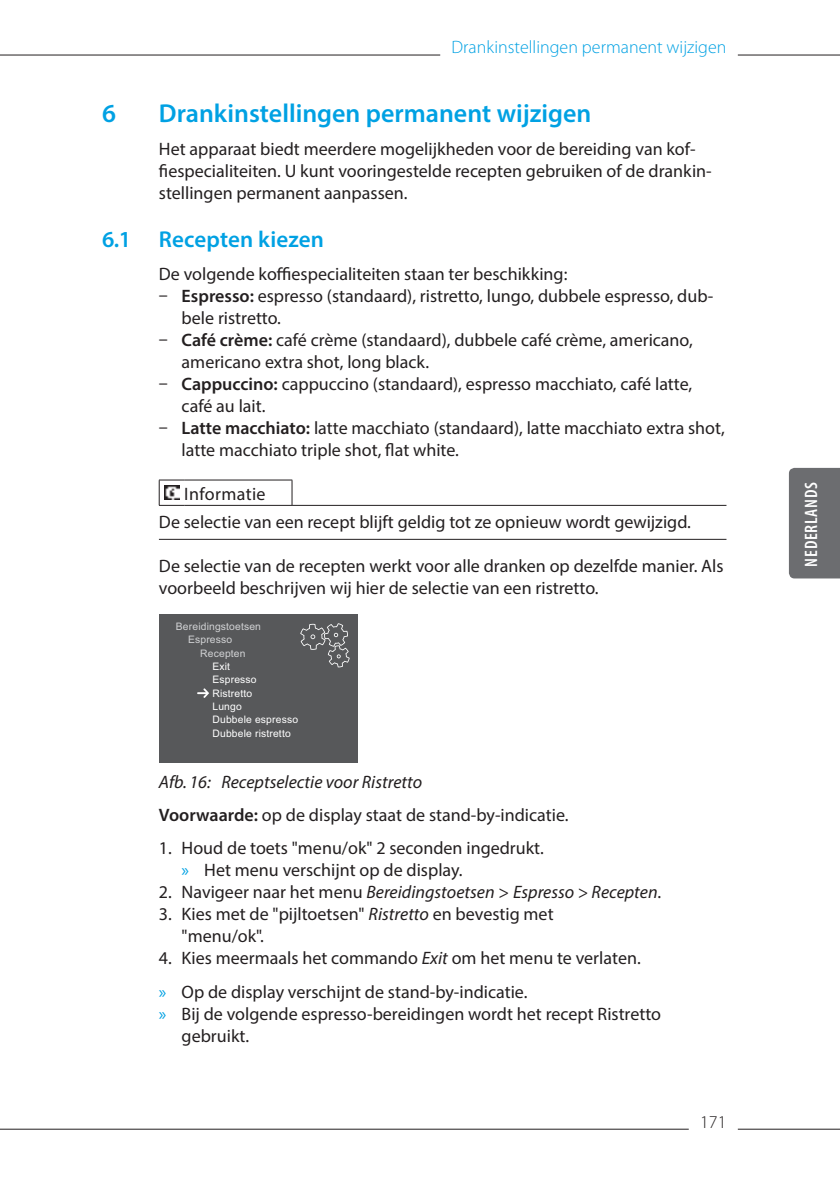
<style>
.page{position:relative;width:840px;height:1191px;background:#fff}
.page>*{position:absolute;margin:0;border:0;box-sizing:border-box;transform-origin:0 0}
.t1{font:600 26px "Myriad Pro";color:#00a1e3}
.t2{font:600 23px "Myriad Pro";letter-spacing:.005em;color:#00a1e3}
.t3{font:18px/22px "Myriad Pro";color:#231f20}
.t4{font:italic 18px "Myriad Pro";color:#231f20}
.t5{font:300 18px "Myriad Pro";color:#00a1e3}
.t6{font:600 condensed 18px "Myriad Pro";letter-spacing:.04em;color:#fff}
.t7{font:300 18px "Myriad Pro";color:#231f20}
.t8{font:10.4px/13.4px "Arial";letter-spacing:.015em;color:#fff}
.t9{font:10.4px/13.4px "Arial";letter-spacing:.015em;color:#d1d2d4}
.s1{font-weight:600}
.s2{font-style:italic}
.s3{color:#00a1e3}
.s4{font-style:normal}
</style>
<div class="page">
<hr style="left:0;top:55px;width:839px;height:1px;background:#231f20">
<hr style="left:0;top:1128px;width:839px;height:1px;background:#231f20">
<div style="left:440px;top:50px;width:297px;height:10px;background:#fff"></div>
<div style="left:688px;top:1125px;width:49px;height:10px;background:#fff"></div>
<div style="left:788px;top:468px;width:51px;height:110px;background:#6c6d70"></div>
<hr style="left:159px;top:539px;width:567px;height:1px;background:#231f20">
<hr style="left:292px;top:505px;width:434px;height:1px;background:#231f20">
<svg style="left:159px;top:480px;width:25px;height:26px"></svg>
<hr style="left:184px;top:480px;width:108px;height:1px;background:#231f20">
<svg style="left:291px;top:480px;width:1px;height:25px"></svg>
<hr style="left:184px;top:505px;width:108px;height:1px;background:#231f20">
<img style="left:164px;top:485px;width:15px;height:15px">
<div style="left:159px;top:614px;width:198px;height:148px;background:#57585a"></div>
<svg style="left:300px;top:623px;width:49px;height:44px"></svg>
<svg style="left:197px;top:688px;width:12px;height:10px"></svg>
<p class="t5" style="left:451px;top:36px;width:276px">Drankinstellingen permanent wijzigen</p>
<h1 class="t1" style="left:102px;top:96px;width:15px">6</h1>
<h1 class="t1" style="left:159px;top:96px;width:434px">Drankinstellingen permanent wijzigen</h1>
<p class="t3" style="left:159px;top:137px;width:554px">Het apparaat biedt meerdere mogelijkheden voor de bereiding van kof&shy;fiespecialiteiten. U kunt vooringestelde recepten gebruiken of de drankin&shy;stellingen permanent aanpassen.</p>
<p class="t2" style="left:102px;top:224px;width:223px">6.1 Recepten kiezen</p>
<p class="t3" style="left:159px;top:262px;width:410px">De volgende koffiespecialiteiten staan ter beschikking:</p>
<p class="t3" style="left:159px;top:284px;width:555px">ū <span class="s1">Espresso:</span> espresso (standaard), ristretto, lungo, dubbele espresso, dub-</p>
<p class="t3" style="left:181px;top:306px;width:101px">bele ristretto.</p>
<p class="t3" style="left:159px;top:328px;width:535px">ū <span class="s1">Café crème:</span> café crème (standaard), dubbele café crème, americano,</p>
<p class="t3" style="left:181px;top:350px;width:249px">americano extra shot, long black.</p>
<p class="t3" style="left:159px;top:372px;width:534px">ū <span class="s1">Cappuccino:</span> cappuccino (standaard), espresso macchiato, café latte,</p>
<p class="t3" style="left:181px;top:394px;width:85px">café au lait.</p>
<p class="t3" style="left:159px;top:416px;width:567px">ū <span class="s1">Latte macchiato:</span> latte macchiato (standaard), latte macchiato extra shot,</p>
<p class="t3" style="left:181px;top:438px;width:279px">latte macchiato triple shot, flat white.</p>
<p class="t3" style="left:159px;top:479px;width:533px;line-height:28px;text-indent:25px">Informatie<br>De selectie van een recept blijft geldig tot ze opnieuw wordt gewijzigd.</p>
<p class="t3" style="left:159px;top:554px;width:566px">De selectie van de recepten werkt voor alle dranken op dezelfde manier. Als voorbeeld beschrijven wij hier de selectie van een ristretto.</p>
<p class="t9" style="left:188px;top:619px;width:74px;text-indent:-12px">Bereidingstoetsen<br>Espresso</p>
<p class="t9" style="left:200px;top:646px;width:47px">Recepten</p>
<p class="t8" style="left:212px;top:659px;width:87px">Exit<br>Espresso<br>Ristretto<br>Lungo<br>Dubbele espresso<br>Dubbele ristretto</p>
<p class="t3" style="left:159px;top:765px;width:411px;line-height:33px"><span class="s2">Afb. 16: Receptselectie voor Ristretto<br></span><span class="s1">Voorwaarde:</span> op de display staat de stand-by-indicatie.</p>
<p class="t3" style="left:181px;top:836px;width:363px;text-indent:-23px">1. Houd de toets "menu/ok" 2 seconden ingedrukt. <span class="s3">»</span> Het menu verschijnt op de display.</p>
<p class="t4" style="left:159px;top:881px;width:503px"><span class="s4">2. Navigeer naar het menu</span> Bereidingstoetsen <span class="s4">&gt;</span> Espresso &gt; Recepten<span class="s4">.</span></p>
<p class="t3" style="left:181px;top:902px;width:373px;text-indent:-23px">3. Kies met de "pijltoetsen" <span class="s2">Ristretto</span> en bevestig met "menu/ok".</p>
<p class="t3" style="left:159px;top:941px;width:483px;line-height:33.4px">4. Kies meermaals het commando <span class="s2">Exit</span> om het menu te verlaten. <span class="s3">»</span> Op de display verschijnt de stand-by-indicatie.</p>
<p class="t3" style="left:181px;top:1002px;width:480px;text-indent:-23px"><span class="s3">»</span> Bij de volgende espresso-bereidingen wordt het recept Ristretto gebruikt.</p>
<p class="t7" style="left:699px;top:1111px;width:28px">171</p>
<p class="t6" style="left:799px;top:566px;width:86px;rotate:-90deg">NEDERLANDS</p>
</div>
